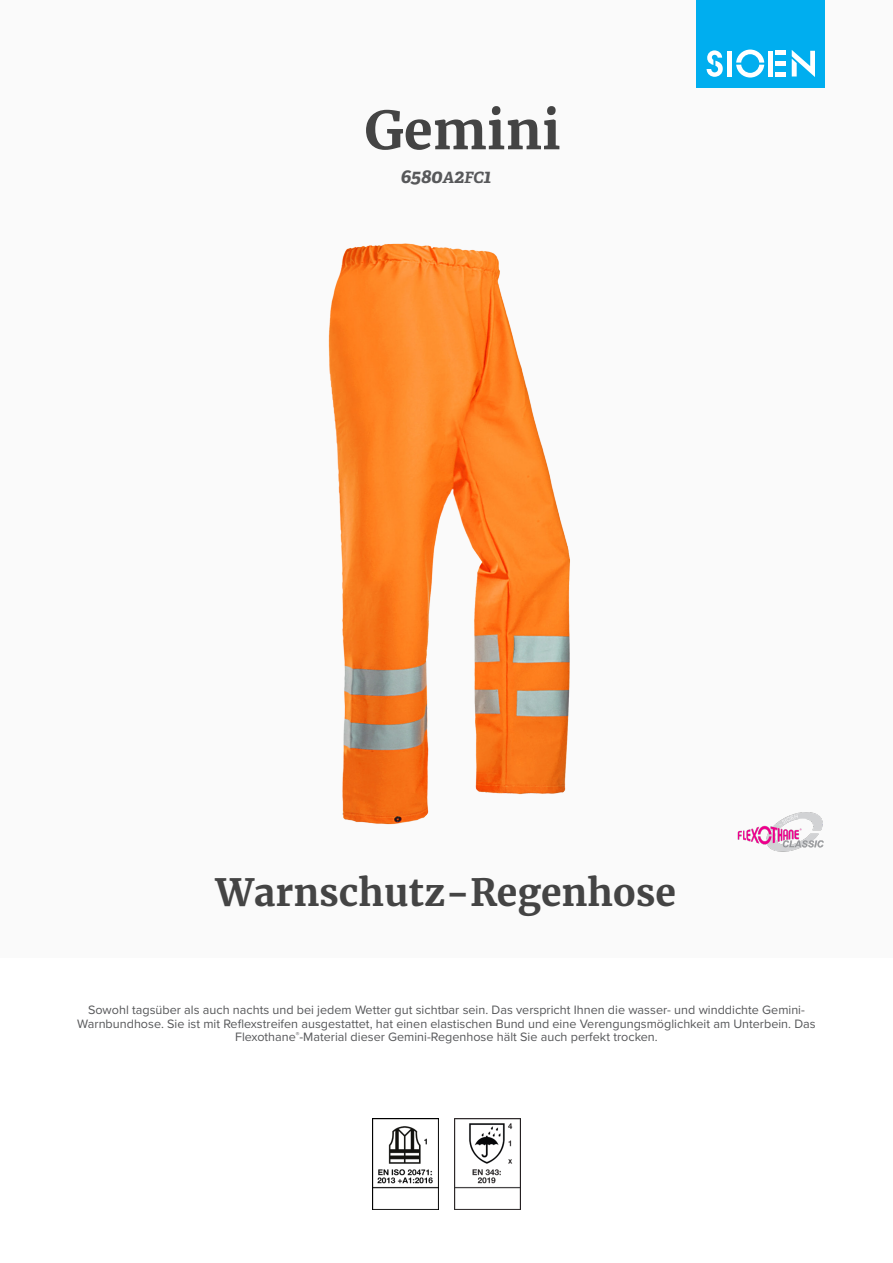
<style>
.page{position:relative;width:893px;height:1263px;background:#fff}
.page>*{position:absolute;margin:0;border:0;box-sizing:border-box;transform-origin:0 0}
.product_name{font:700 52.5px "Merriweather";color:#444}
.product_h2{font:700 37.5px "Merriweather";color:#444}
.product_ref{font:italic 700 19.5px "Adelle";color:#57585a}
.product_description{font:12.6px/13.6px "Proxima Nova";color:#57585a;text-align:center}
.s1{font-size:15.6px}
</style>
<div class="page">
<div style="left:0;top:0;width:893px;height:957px;background:#fafafa"></div>
<div style="left:697px;top:0;width:128px;height:88px;background:#00aeef"></div>
<svg style="left:707px;top:50px;width:16px;height:27px"></svg>
<svg style="left:736px;top:50px;width:28px;height:28px"></svg>
<div style="left:727px;top:51px;width:5px;height:26px;background:#fff"></div>
<div style="left:768px;top:51px;width:5px;height:26px;background:#fff"></div>
<div style="left:775px;top:72px;width:11px;height:5px;background:#fff"></div>
<div style="left:775px;top:61px;width:11px;height:5px;background:#fff"></div>
<hr style="left:775px;top:51px;width:11px;height:4px;background:#fff">
<svg style="left:792px;top:50px;width:23px;height:27px"></svg>
<img style="left:737px;top:812px;width:87px;height:40px">
<img style="left:372px;top:1118px;width:66px;height:92px">
<img style="left:454px;top:1118px;width:67px;height:92px">
<img style="left:328px;top:243px;width:242px;height:582px">
<p class="product_name" style="left:364px;top:97px;width:198px">Gemini</p>
<p class="product_ref" style="left:400px;top:164px;width:92px">6580<span class="s1">A</span>2<span class="s1">FC</span>1</p>
<p class="product_h2" style="left:216px;top:868px;width:462px">Warnschutz-Regenhose</p>
<p class="product_description" style="left:77px;top:1002px;width:740px">Sowohl tagsüber als auch nachts und bei jedem Wetter gut sichtbar sein. Das verspricht Ihnen die wasser- und winddichte Gemini-<br>Warnbundhose. Sie ist mit Reflexstreifen ausgestattet, hat einen elastischen Bund und eine Verengungsmöglichkeit am Unterbein. Das<br>Flexothane<sup>®</sup>-Material dieser Gemini-Regenhose hält Sie auch perfekt trocken.</p>
</div>
